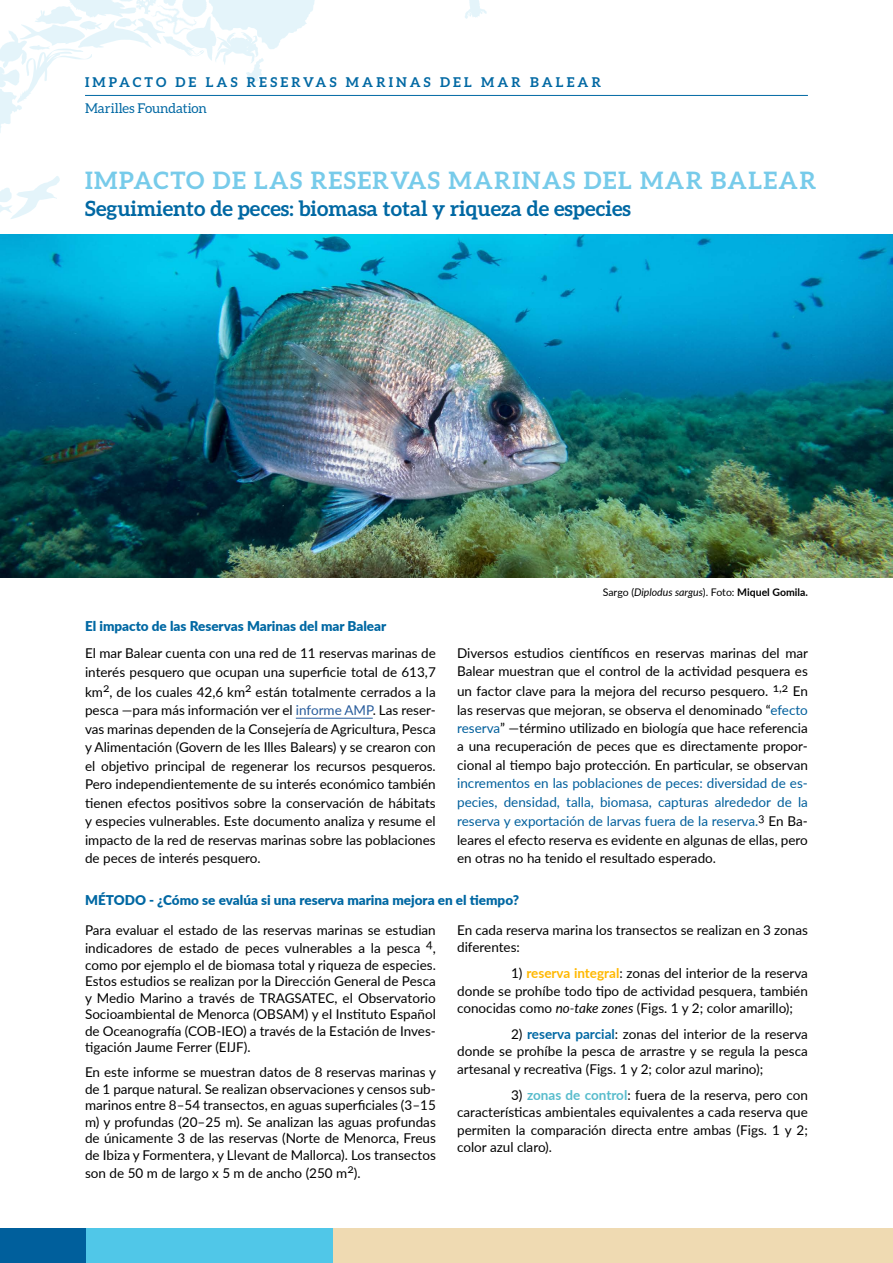
<style>
.page{position:relative;width:893px;height:1263px;background:#fff}
.page>*{position:absolute;margin:0;border:0;box-sizing:border-box;transform-origin:0 0}
.t1{font:700 24px "Aleo";letter-spacing:.06em;color:#77cbea}
.t2{font:700 21px "Aleo";color:#0068a3}
.t3{font:13.5px/18.5px "Lato";color:#000;text-align:justify}
.t4{font:13.5px/18.5px "Lato";color:#005f9c}
.t5{font:900 13.5px "Lato";color:#0068a3}
.t6{font:700 13.5px "Aleo";letter-spacing:.235em;color:#0068a3}
.t7{font:13.5px "Aleo";color:#0068a3}
.t8{font:italic 10.5px "Lato";color:#000}
.s1{color:#275b9b}
.s2{font-style:normal}
.s3{font-weight:700;font-style:normal}
.s4{color:#005f9c}
.s5{font-weight:700;color:#ffb800}
.s6{font-style:italic}
.s7{font-weight:700;color:#0068a3}
.s8{font-weight:700;color:#58bccc}
</style>
<div class="page">
<svg style="left:465px;top:0;width:22px;height:19px"></svg>
<svg style="left:0;top:0;width:346px;height:219px"></svg>
<hr style="left:85px;top:95px;width:723px;height:1px;background:#0068a3">
<div style="left:85px;top:1229px;width:248px;height:34px;background:#50c7e8"></div>
<div style="left:333px;top:1229px;width:560px;height:34px;background:#efdab2"></div>
<div style="left:0;top:1229px;width:85px;height:34px;background:#005f9c"></div>
<hr style="left:296px;top:718px;width:77px;height:1px;background:#275b9b">
<img style="left:0;top:235px;width:893px;height:343px">
<p class="t6" style="left:85px;top:74px;width:517px">IMPACTO DE LAS RESERVAS MARINAS DEL MAR BALEAR</p>
<p class="t7" style="left:85px;top:100px;width:123px">Marilles Foundation</p>
<h1 class="t1" style="left:85px;top:167px;width:733px">IMPACTO DE LAS RESERVAS MARINAS DEL MAR BALEAR</h1>
<h2 class="t2" style="left:85px;top:197px;width:547px">Seguimiento de peces: biomasa total y riqueza de especies</h2>
<p class="t5" style="left:85px;top:616px;width:303px">El impacto de las Reservas Marinas del mar Balear</p>
<p class="t3" style="left:85px;top:643px;width:352px">El mar Balear cuenta con una red de 11 reservas marinas de interés pesquero que ocupan una superficie total de 613,7</p>
<p class="t3" style="left:85px;top:682px;width:352px">km<sup>2</sup>, de los cuales 42,6 km<sup>2</sup> están totalmente cerrados a la pesca —para más información ver el <span class="s1">informe AMP</span>. Las reser&shy;vas marinas dependen de la Consejería de Agricultura, Pesca y Alimentación (Govern de les Illes Balears) y se crearon con el objetivo principal de regenerar los recursos pesqueros.<br>Pero independientemente de su interés económico también tienen efectos positivos sobre la conservación de hábitats y especies vulnerables. Este documento analiza y resume el impacto de la red de reservas marinas sobre las poblaciones de peces de interés pesquero.</p>
<p class="t8" style="left:603px;top:585px;width:207px"><span class="s2">Sargo (</span>Diplodus sargus<span class="s2">). Foto:</span> <span class="s3">Miquel Gomila.</span></p>
<p class="t3" style="left:457px;top:643px;width:353px">Diversos estudios científicos en reservas marinas del mar<br>Balear muestran que el control de la actividad pesquera es</p>
<p class="t3" style="left:457px;top:681px;width:352px">un factor clave para la mejora del recurso pesquero. <sup>1,2</sup> En las reservas que mejoran, se observa el denominado “<span class="s4">efecto reserva</span>” —término utilizado en biología que hace referencia a una recuperación de peces que es directamente propor&shy;cional al tiempo bajo protección. En particular, se observan</p>
<p class="t4" style="left:457px;top:773px;width:352px">incrementos en las poblaciones de peces: diversidad de es&shy;pecies, densidad, talla, biomasa, capturas alrededor de la</p>
<p class="t3" style="left:457px;top:812px;width:352px"><span class="s4">reserva y exportación de larvas fuera de la reserva.</span><sup>3</sup> En Ba&shy;leares el efecto reserva es evidente en algunas de ellas, pero en otras no ha tenido el resultado esperado.</p>
<p class="t5" style="left:85px;top:889px;width:435px">MÉTODO - ¿Cómo se evalúa si una reserva marina mejora en el tiempo?</p>
<p class="t3" style="left:85px;top:920px;width:352px;line-height:18px">Para evaluar el estado de las reservas marinas se estudian indicadores de estado de peces vulnerables a la pesca <sup>4</sup>,</p>
<p class="t3" style="left:85px;top:956px;width:352px;line-height:16.5px">como por ejemplo el de biomasa total y riqueza de especies.<br>Estos estudios se realizan por la Dirección General de Pesca y Medio Marino a través de TRAGSATEC, el Observatorio Socioambiental de Menorca (OBSAM) y el Instituto Español de Oceanografía (COB-IEO) a través de la Estación de Inves&shy;tigación Jaume Ferrer (EIJF).</p>
<p class="t3" style="left:85px;top:1063px;width:353px;line-height:16.5px">En este informe se muestran datos de 8 reservas marinas y de 1 parque natural. Se realizan observaciones y censos sub&shy;marinos entre 8–54 transectos, en aguas superficiales (3–15 m) y profundas (20–25 m). Se analizan las aguas profundas de únicamente 3 de las reservas (Norte de Menorca, Freus de Ibiza y Formentera, y Llevant de Mallorca). Los transectos</p>
<p class="t3" style="left:85px;top:1163px;width:277px">son de 50 m de largo x 5 m de ancho (250 m<sup>2</sup>).</p>
<p class="t3" style="left:457px;top:921px;width:352px;line-height:17.4px">En cada reserva marina los transectos se realizan en 3 zonas diferentes:</p>
<p class="t3" style="left:457px;top:964px;width:352px;line-height:17.4px;text-indent:54px">1) <span class="s5">reserva integral</span>: zonas del interior de la reserva donde se prohíbe todo tipo de actividad pesquera, también conocidas como <span class="s6">no-take zones</span> (Figs. 1 y 2; color amarillo);</p>
<p class="t3" style="left:457px;top:1025px;width:352px;line-height:17.4px;text-indent:54px">2) <span class="s7">reserva parcial</span>: zonas del interior de la reserva donde se prohíbe la pesca de arrastre y se regula la pesca artesanal y recreativa (Figs. 1 y 2; color azul marino);</p>
<p class="t3" style="left:457px;top:1085px;width:352px;line-height:17.4px;text-indent:54px">3) <span class="s8">zonas de control</span>: fuera de la reserva, pero con características ambientales equivalentes a cada reserva que permiten la comparación directa entre ambas (Figs. 1 y 2; color azul claro).</p>
</div>
